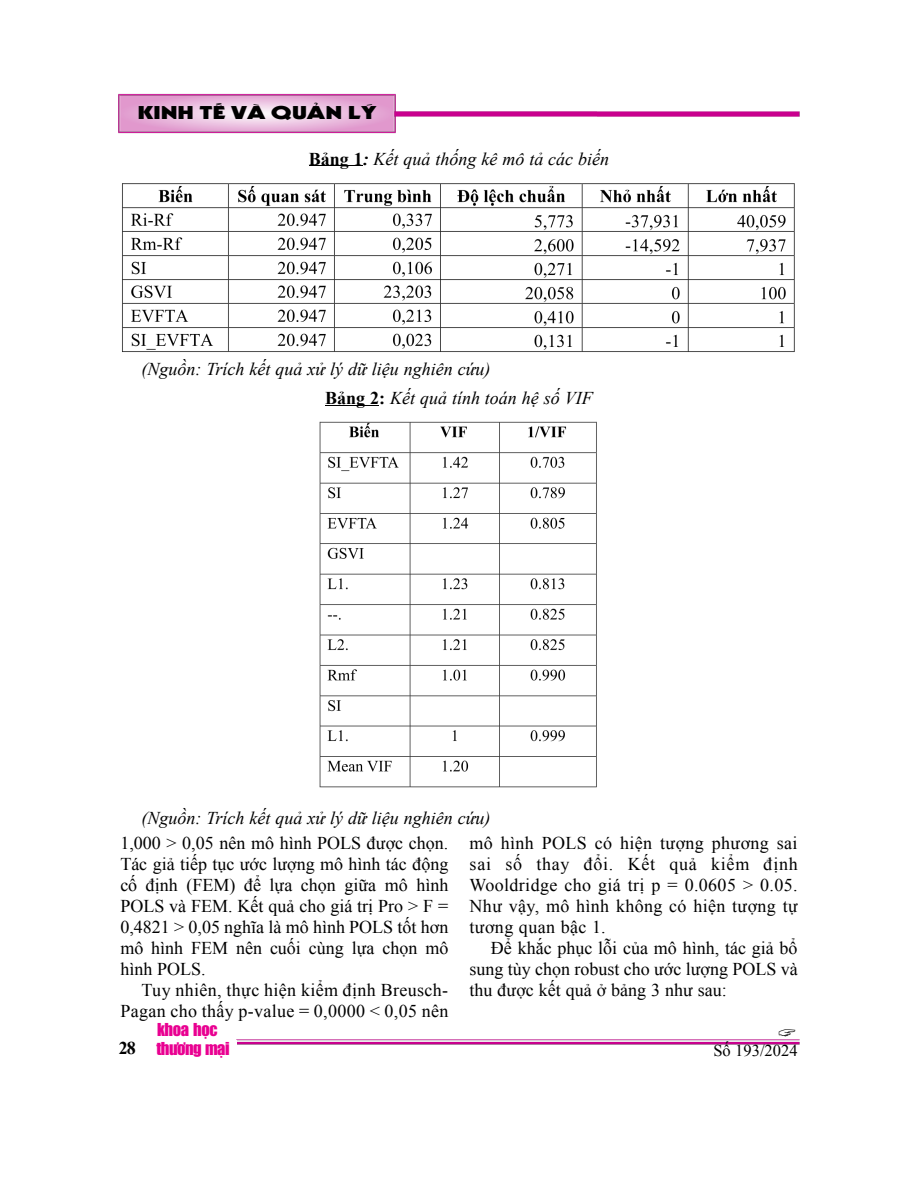
<style>
.page{position:relative;width:918px;height:1188px;background:#fff}
.page>*{position:absolute;margin:0;border:0;box-sizing:border-box;transform-origin:0 0}
.t1{font:18px/21px "Times New Roman";letter-spacing:.02em;color:#000;text-align:justify}
.t2{font:italic 18px/29.5px "Times New Roman";color:#000}
.t3{font:18px "UTM Kabel KT";color:#000;scale:1.45 1}
.t4{font:700 18px "Times New Roman";color:#000}
.t5{font:16.5px "UTM Impact";letter-spacing:-.03em;color:#e90091}
.t6{font:16.5px "Times New Roman";color:#000}
.s1{font-weight:700;font-style:normal}
.s2{font-weight:700}
</style>
<div class="page">
<img style="left:236px;top:1039px;width:564px;height:6px">
<img style="left:118px;top:93px;width:278px;height:41px">
<img style="left:392px;top:110px;width:408px;height:8px">
<div style="left:155px;top:1040px;width:82px;height:26px;background:#fff"></div>
<hr style="left:309px;top:166px;width:54px;height:1px;background:#000">
<img style="left:122px;top:183px;width:673px;height:169px">
<hr style="left:325px;top:405px;width:54px;height:1px;background:#000">
<img style="left:319px;top:421px;width:278px;height:367px">
<p class="t3" style="left:138px;top:101px;width:166px">KINH TẾ VÀ QUẢN LÝ</p>
<p class="t2" style="left:309px;top:144px;width:302px"><span class="s1">Bảng 1</span><span class="s2">:</span> Kết quả thống kê mô tả các biến</p>
<p class="t2" style="left:325px;top:354px;width:269px;text-indent:-184px">(Nguồn: Trích kết quả xử lý dữ liệu nghiên cứu)<br><span class="s1">Bảng 2:</span> Kết quả tính toán hệ số VIF</p>
<p class="t2" style="left:142px;top:804px;width:350px">(Nguồn: Trích kết quả xử lý dữ liệu nghiên cứu)</p>
<p class="t1" style="left:120px;top:833px;width:330px">1,000 &gt; 0,05 nên mô hình POLS được chọn.<br>Tác giả tiếp tục ước lượng mô hình tác động cố định (FEM) để lựa chọn giữa mô hình POLS và FEM. Kết quả cho giá trị Pro &gt; F = 0,4821 &gt; 0,05 nghĩa là mô hình POLS tốt hơn mô hình FEM nên cuối cùng lựa chọn mô hình POLS.</p>
<p class="t1" style="left:120px;top:980px;width:330px;text-align:right">Tuy nhiên, thực hiện kiểm định Breusch-<br>Pagan cho thấy p-value = 0,0000 &lt; 0,05 nên</p>
<p class="t5" style="left:157px;top:1019px;width:62px">khoa học</p>
<p class="t1" style="left:470px;top:833px;width:330px">mô hình POLS có hiện tượng phương sai sai số thay đổi. Kết quả kiểm định Wooldridge cho giá trị p = 0.0605 &gt; 0.05.<br>Như vậy, mô hình không có hiện tượng tự tương quan bậc 1.</p>
<p class="t1" style="left:470px;top:938px;width:330px;text-indent:21px">Để khắc phục lỗi của mô hình, tác giả bổ sung tùy chọn robust cho ước lượng POLS và thu được kết quả ở bảng 3 như sau:</p>
<p class="t4" style="left:119px;top:1038px;width:19px">28</p>
<p class="t6" style="left:713px;top:1042px;width:86px">Số 193/2024</p>
<p class="t5" style="left:156px;top:1037px;width:75px">thương mại</p>
</div>
